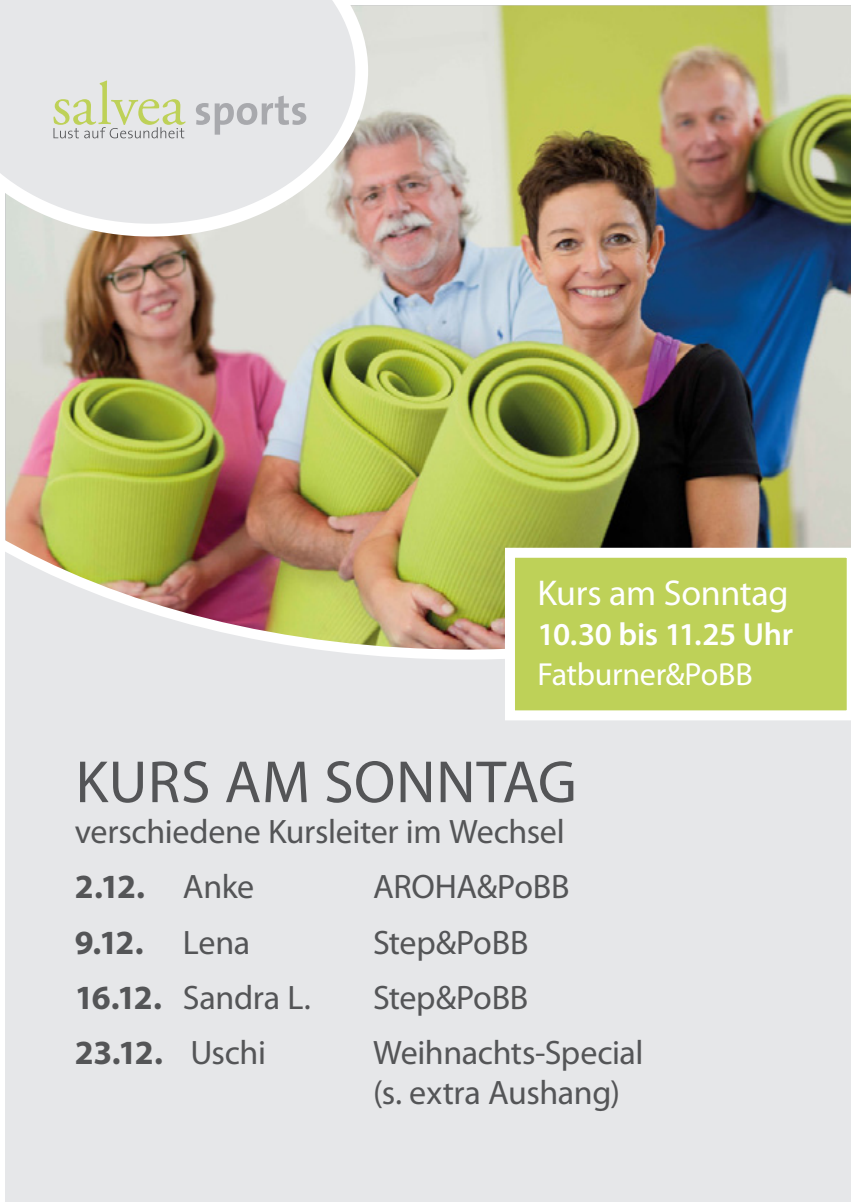
<style>
.page{position:relative;width:851px;height:1202px;background:#fff}
.page>*{position:absolute;margin:0;border:0;box-sizing:border-box;transform-origin:0 0}
.t1{font:60px "Myriad Pro";letter-spacing:.01em;color:#545557}
.t2{font:36px "Myriad Pro";color:#fff}
.t3{font:34px/55.4px "Myriad Pro";letter-spacing:-.01em;color:#545557}
.t4{font:700 34px "Myriad Pro";color:#545557}
.t5{font:600 32px "Myriad Pro";letter-spacing:-.01em;color:#fff}
.t6{font:32px "Myriad Pro";letter-spacing:-.01em;color:#fff}
.s1{font-weight:700}
.s2{font-weight:400}
</style>
<div class="page">
<div style="left:6px;top:6px;width:844px;height:1196px;background:#e6e7e9"></div>
<img style="left:6px;top:6px;width:844px;height:653px">
<svg style="left:500px;top:543px;width:350px;height:177px;background:#c4d46e"></svg>
<svg style="left:0;top:0;width:368px;height:237px"></svg>
<svg style="left:196px;top:96px;width:110px;height:39px"></svg>
<svg style="left:53px;top:81px;width:132px;height:57px"></svg>
<p class="t2" style="left:537px;top:571px;width:252px">Kurs am Sonntag</p>
<p class="t5" style="left:537px;top:614px;width:257px">10.30 bis 11.25 Uhr</p>
<p class="t6" style="left:537px;top:655px;width:217px">Fatburner&amp;PoBB</p>
<h1 class="t1" style="left:75px;top:745px;width:502px">Kurs am Sonntag</h1>
<p class="t3" style="left:75px;top:803px;width:491px">verschiedene Kursleiter im Wechsel<br><span class="s1">2.12.</span> Anke ARO</p>
<p class="t3" style="left:435px;top:859px;width:136px">HA&amp;PoBB</p>
<p class="t3" style="left:75px;top:914px;width:455px;text-align:justify;text-indent:314px">tep&amp;PoBB <span class="s1">16.12.</span> Sandra L. Step&amp;PoBB <span class="s1">23.12.</span> Uschi</p>
<p class="t4" style="left:75px;top:920px;width:246px">9.12. <span class="s2">Lena S</span></p>
<p class="t3" style="left:373px;top:1033px;width:272px;line-height:39.4px">Weihnachts-Special (s. extra Aushang)</p>
</div>
